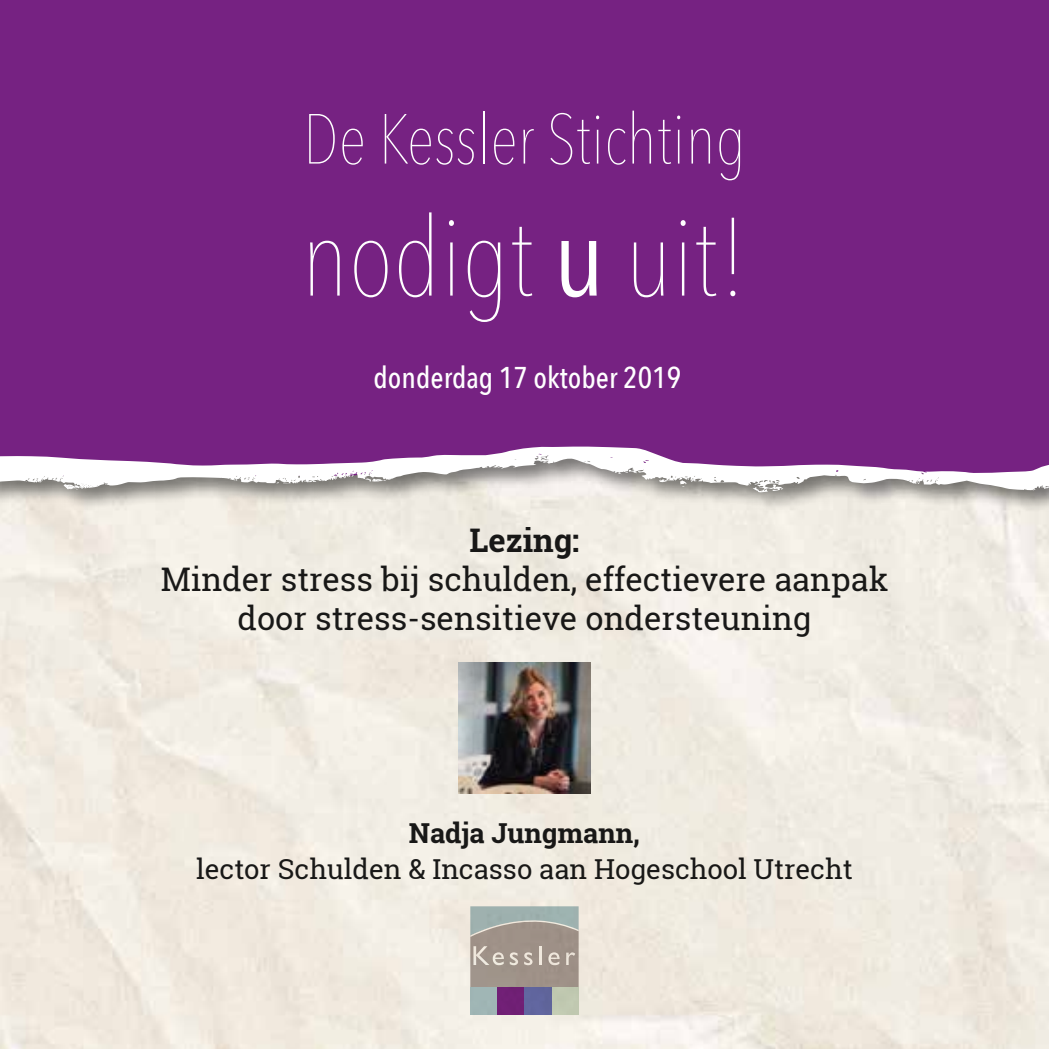
<style>
.page{position:relative;width:1049px;height:1049px;background:#fff}
.page>*{position:absolute;margin:0;border:0;box-sizing:border-box;transform-origin:0 0}
.t1{font:200 110px "Avenir Next Condensed";color:#fff}
.t2{font:200 70px "Avenir Next Condensed";color:#fff}
.t3{font:32.5px/39px "Roboto Slab";color:#000;text-align:center}
.t4{font:700 32.5px "Roboto Slab";color:#000}
.t5{font:500 30px "Avenir Next Condensed";color:#fff}
.t6{font:27.5px "Roboto Slab";color:#000}
.t7{font:700 27.5px "Roboto Slab";color:#000}
.s1{font-weight:400}
</style>
<div class="page">
<img style="left:0;top:515px;width:1049px;height:534px">
<div style="left:0;top:0;width:1049px;height:515px;background:#000;opacity:.5"></div>
<div style="left:0;top:0;width:1049px;height:446px;background:#762282"></div>
<svg style="left:0;top:446px;width:1049px;height:46px"></svg>
<img style="left:459px;top:662px;width:131px;height:132px">
<div style="left:470px;top:988px;width:27px;height:27px;background:#9fb4b4"></div>
<div style="left:497px;top:988px;width:27px;height:27px;background:#701f75"></div>
<div style="left:551px;top:988px;width:28px;height:27px;background:#c1cab2"></div>
<div style="left:524px;top:988px;width:27px;height:27px;background:#61669f"></div>
<svg style="left:470px;top:906px;width:109px;height:108px"></svg>
<h2 class="t2" style="left:303px;top:97px;width:445px">De Kessler Stichting</h2>
<h1 class="t1" style="left:301px;top:192px;width:449px">nodigt <span class="s1">u</span> uit!</h1>
<p class="t5" style="left:373px;top:359px;width:309px">donderdag 17 oktober 2019</p>
<p class="t4" style="left:469px;top:518px;width:112px">Lezing:</p>
<p class="t3" style="left:161px;top:559px;width:729px">Minder stress bij schulden, effectievere aanpak door stress-sensitieve ondersteuning</p>
<p class="t7" style="left:409px;top:814px;width:233px">Nadja Jungmann,</p>
<p class="t6" style="left:196px;top:850px;width:658px">lector Schulden &amp; Incasso aan Hogeschool Utrecht</p>
</div>
